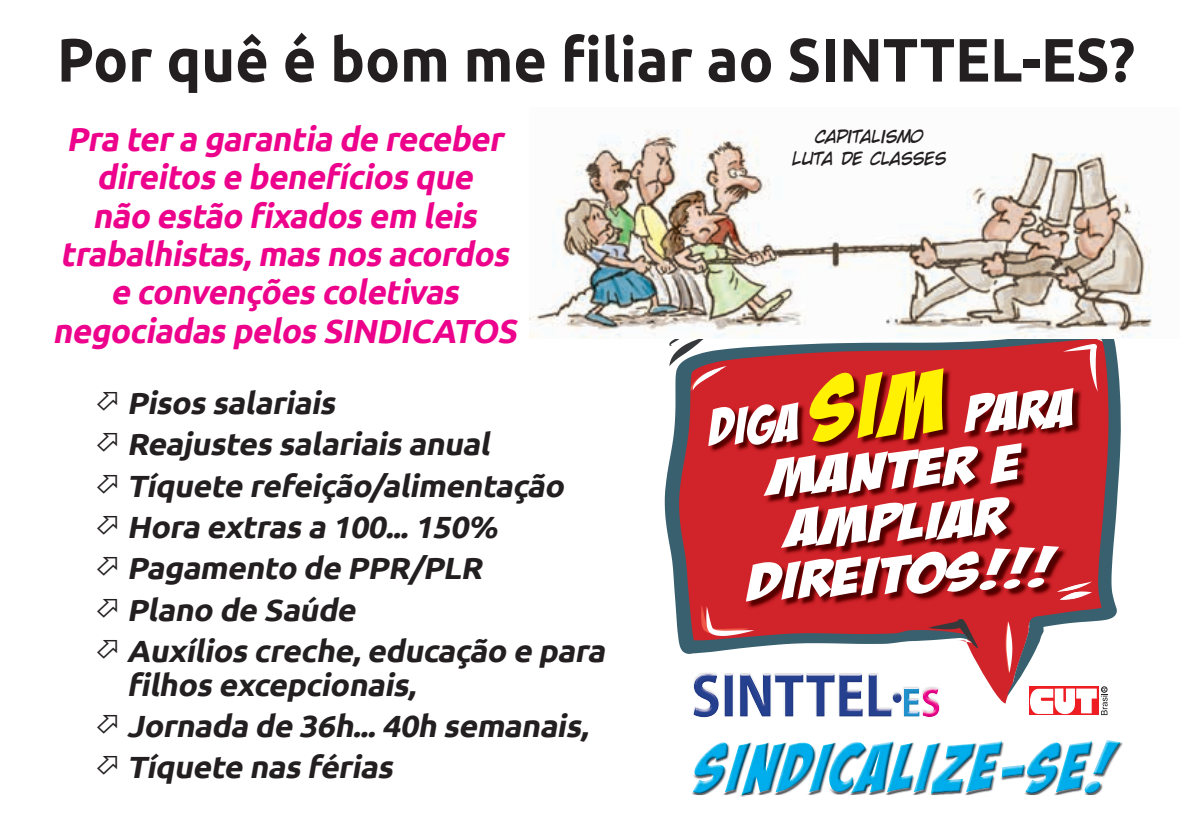
<style>
.page{position:relative;width:1191px;height:840px;background:#fff}
.page>*{position:absolute;margin:0;border:0;box-sizing:border-box;transform-origin:0 0}
.t1{font:700 61.2px "Ubuntu";color:#231f20;scale:.94 1}
.t2{font:52.4px/52.4px "Bada Boom BB";color:#fff;text-align:center;scale:1.07 1}
.t3{font:italic 700 33.4px/38.4px "Ubuntu";color:#ed028c;text-align:center}
.t4{font:italic 700 30.6px/41.2px "Ubuntu";color:#231f20;scale:1.06 1}
.t5{font:italic 17.4px/22.6px "Lula Borges Normal";letter-spacing:-.025em;color:#231f20;text-align:center}
.s1{font-size:90.4px;color:#fff101}
</style>
<div class="page">
<svg style="left:664px;top:339px;width:457px;height:356px"></svg>
<svg style="left:701px;top:604px;width:53px;height:31px"></svg>
<svg style="left:1063px;top:344px;width:34px;height:47px"></svg>
<svg style="left:1005px;top:620px;width:7px;height:52px"></svg>
<svg style="left:928px;top:618px;width:56px;height:38px"></svg>
<img style="left:709px;top:369px;width:373px;height:240px">
<svg style="left:669px;top:339px;width:58px;height:52px"></svg>
<svg style="left:1056px;top:581px;width:36px;height:18px"></svg>
<img style="left:1056px;top:583px;width:26px;height:8px">
<img style="left:1059px;top:591px;width:23px;height:8px">
<img style="left:692px;top:794px;width:405px;height:1px">
<img style="left:692px;top:741px;width:428px;height:53px">
<img style="left:692px;top:672px;width:248px;height:4px">
<img style="left:692px;top:676px;width:248px;height:40px">
<img style="left:693px;top:673px;width:198px;height:1px">
<img style="left:697px;top:716px;width:194px;height:1px">
<img style="left:693px;top:714px;width:198px;height:2px">
<img style="left:693px;top:674px;width:198px;height:40px">
<svg style="left:893px;top:692px;width:8px;height:10px"></svg>
<img style="left:904px;top:688px;width:15px;height:26px">
<svg style="left:904px;top:714px;width:35px;height:3px"></svg>
<img style="left:922px;top:687px;width:17px;height:27px">
<div style="left:1028px;top:685px;width:70px;height:29px;background:#fff"></div>
<svg style="left:1029px;top:686px;width:78px;height:30px"></svg>
<img style="left:530px;top:130px;width:622px;height:208px">
<h1 class="t1" style="left:57px;top:23px;width:1148px">Por quê é bom me filiar ao SINTTEL-ES?</h1>
<p class="t3" style="left:53px;top:119px;width:472px">Pra tera garantia de receber direitos e benefícios que<br>não estão fixados em leis trabalhistas,mas nos acordos e convenções coletivas negociadas pelos SINDICATOS</p>
<p class="t4" style="left:127px;top:382px;width:458px">Pisos salariais<br>Reajustes salariais anual<br>Tíquete refeição/alimentação<br>Hora extras a 100...150%<br>Pagamento de PPR/PLR<br>Plano de Saúde<br>Auxílios creche,educação e para</p>
<p class="t4" style="left:127px;top:663px;width:443px">filhos excepcionais,<br>Jornada de 36h...40h semanais,<br>Tíquete nas férias</p>
<p class="t5" style="left:791px;top:124px;width:159px">CAPITALISMO<br>LUTA DE CLASSES</p>
<h2 class="t2" style="left:708px;top:401px;width:342px;rotate:-3deg">DIGA <span class="s1">SIM</span> PARA<br>MANTER E<br>AMPLIAR<br>DIREITOS!!!</h2>
</div>
